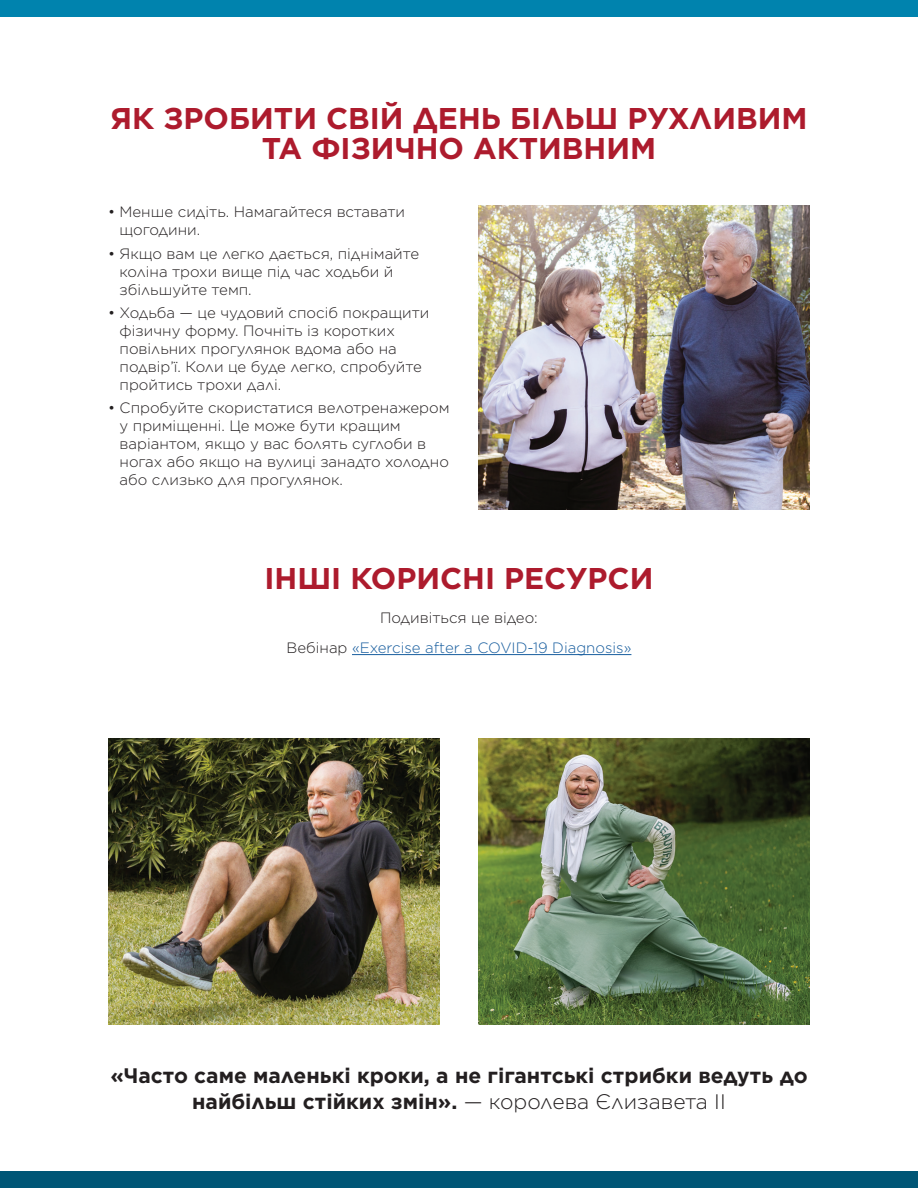
<style>
.page{position:relative;width:918px;height:1188px;background:#fff}
.page>*{position:absolute;margin:0;border:0;box-sizing:border-box;transform-origin:0 0}
.Header_2{font:700 30px/30px "Gotham";color:#ad1b2d;text-align:center}
.Header_3_copy{font:700 21px "Gotham";color:#231f20}
.Body_points_uk{font:300 15px/18px "Gotham";color:#231f20}
.Header_2-2{font:300 15px/30px "Gotham";color:#175d9e;text-align:center}
.s1{color:#231f20}
.s2{font-weight:300}
</style>
<div class="page">
<div style="left:0;top:0;width:918px;height:16px;background:#0083ae"></div>
<div style="left:0;top:1172px;width:918px;height:16px;background:#005676"></div>
<hr style="left:352px;top:654px;width:279px;height:1px;background:#175d9e">
<img style="left:478px;top:205px;width:332px;height:305px">
<img style="left:108px;top:739px;width:332px;height:286px">
<img style="left:478px;top:739px;width:332px;height:286px">
<p class="Header_2" style="left:111px;top:103px;width:698px">ЯК ЗРОБИТИ СВІЙ ДЕНЬ БІЛЬШ РУХЛИВИМ<br>ТА ФІЗИЧНО АКТИВНИМ</p>
<p class="Body_points_uk" style="left:120px;top:202px;width:287px;text-indent:-12px">• Менше сидіть. Намагайтеся вставати щогодини.</p>
<p class="Body_points_uk" style="left:120px;top:244px;width:301px;text-indent:-12px">• Якщо вам це легко дається, піднімайте коліна трохи вище під час ходьби й збільшуйте темп.</p>
<p class="Body_points_uk" style="left:120px;top:303px;width:311px;text-indent:-12px">• Ходьба — це чудовий спосіб покращити фізичну форму. Почніть із коротких повільних прогулянок вдома або на подвір’ї. Коли це буде легко, спробуйте пройтись трохи далі.</p>
<p class="Body_points_uk" style="left:120px;top:399px;width:331px;text-indent:-12px">• Спробуйте скористатися велотренажером у приміщенні. Це може бути кращим варіантом, якщо у вас болять суглоби в ногах або якщо на вулиці занадто холодно або слизько для прогулянок.</p>
<p class="Header_2" style="left:265px;top:563px;width:390px">ІНШІ КОРИСНІ РЕСУРСИ</p>
<p class="Header_2-2" style="left:287px;top:602px;width:346px"><span class="s1">Подивіться це відео:<br>Вебінар</span> «Exercise after a COVID-19 Diagnosis»</p>
<p class="Header_3_copy" style="left:110px;top:1061px;width:699px">«Часто саме маленькі кроки, а не гігантські стрибки ведуть до</p>
<p class="Header_3_copy" style="left:192px;top:1088px;width:535px">найбільш стійких змін». <span class="s2">— королева Єлизавета II</span></p>
</div>
